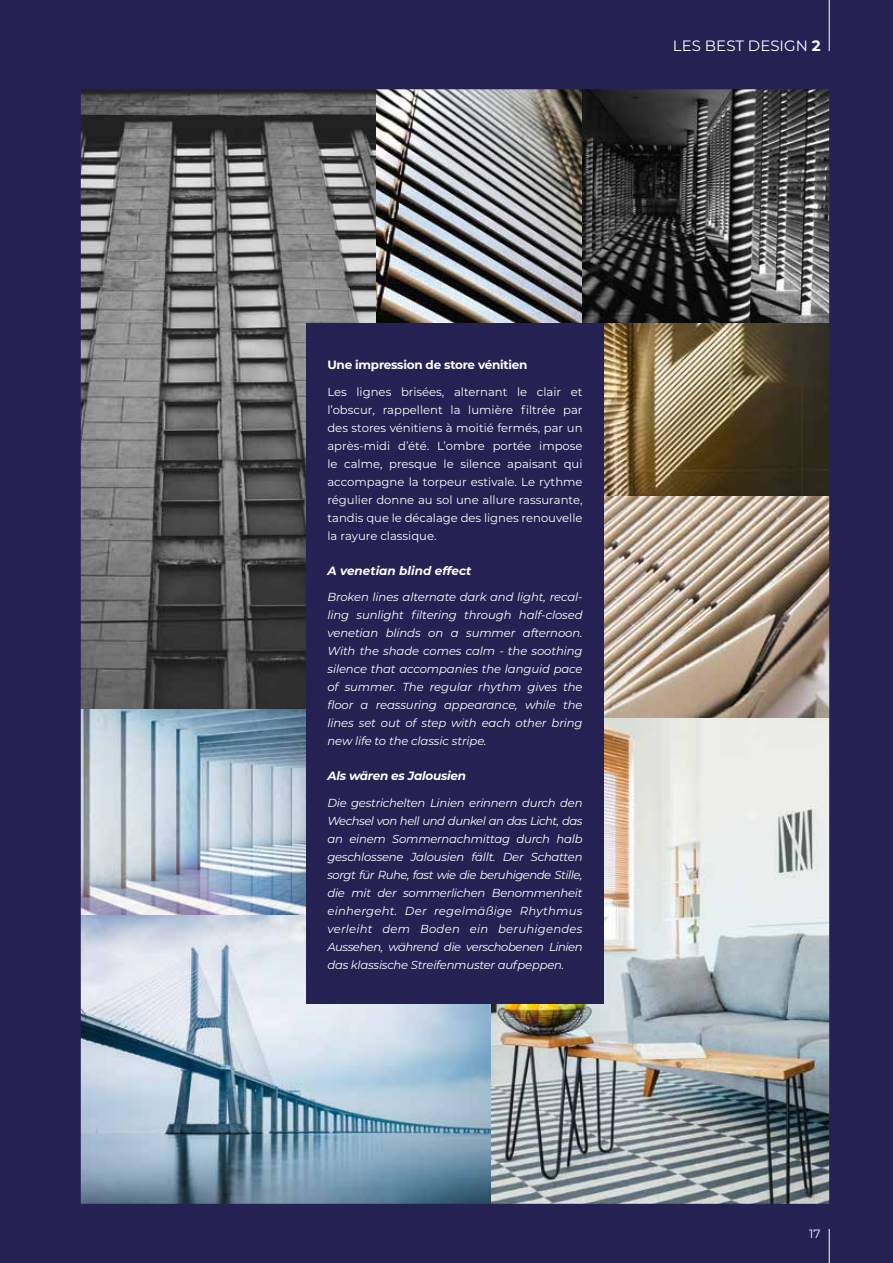
<style>
.page{position:relative;width:893px;height:1263px;background:#fff}
.page>*{position:absolute;margin:0;border:0;box-sizing:border-box;transform-origin:0 0}
.t1{font:15px "Montserrat";color:#fff}
.t2{font:italic 700 12px "Montserrat";letter-spacing:-.015em;color:#fff}
.t3{font:700 12px "Montserrat";letter-spacing:-.02em;color:#fff}
.t4{font:12px "Montserrat";color:#fff}
.t5{font:italic 11.7px/18px "Montserrat";letter-spacing:-.02em;color:#fff;text-align:justify}
.t6{font:11.7px/18px "Montserrat";color:#fff;text-align:justify}
.s1{font-weight:700}
</style>
<div class="page">
<img style="left:0;top:0;width:893px;height:1263px">
<div style="left:306px;top:323px;width:298px;height:680px;background:#252153"></div>
<hr style="left:829px;top:0;width:1px;height:51px;background:#fff">
<hr style="left:829px;top:1229px;width:1px;height:34px;background:#fff">
<p class="t1" style="left:673px;top:35px;width:149px">LES BEST DESIGN <span class="s1">2</span></p>
<p class="t3" style="left:327px;top:356px;width:202px">Une impression de store vénitien</p>
<p class="t6" style="left:327px;top:382px;width:257px">Les lignes brisées, alternant le clair et l’obscur, rappellent la lumière filtrée par des stores vénitiens à moitié fermés, par un après-midi d’été. L’ombre portée impose le calme, presque le silence apaisant qui accompagne la torpeur estivale. Le rythme régulier donne au sol une allure rassurante, tandis que le décalage des lignes renouvelle la rayure classique.</p>
<p class="t2" style="left:327px;top:562px;width:146px">A venetian blind effect</p>
<p class="t5" style="left:327px;top:588px;width:257px">Broken lines alternate dark and light, recal&shy;ling sunlight filtering through half-closed venetian blinds on a summer afternoon.<br>With the shade comes calm - the soothing silence that accompanies the languid pace of summer. The regular rhythm gives the floor a reassuring appearance, while the lines set out of step with each other bring new life to the classic stripe.</p>
<p class="t2" style="left:327px;top:767px;width:140px">Als wären es Jalousien</p>
<p class="t5" style="left:327px;top:793px;width:257px">Die gestrichelten Linien erinnern durch den Wechsel von hell und dunkel an das Licht, das an einem Sommernachmittag durch halb geschlossene Jalousien fällt. Der Schatten sorgt für Ruhe, fast wie die beruhigende Stille, die mit der sommerlichen Benommenheit einhergeht. Der regelmäßige Rhythmus verleiht dem Boden ein beruhigendes Aussehen, während die verschobenen Linien das klassische Streifenmuster aufpeppen.</p>
<p class="t4" style="left:809px;top:1225px;width:13px">17</p>
</div>
